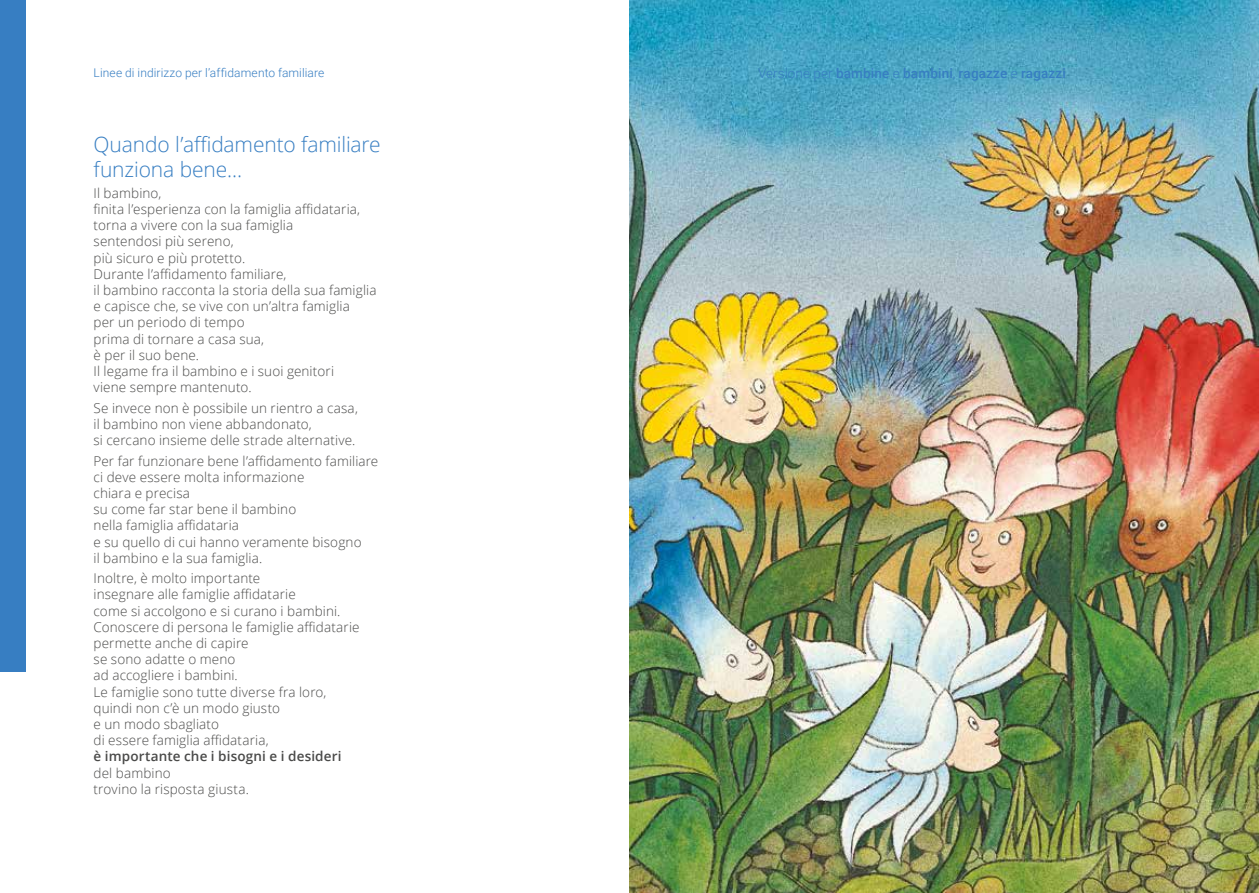
<style>
.page{position:relative;width:1259px;height:893px;background:#fff}
.page>*{position:absolute;margin:0;border:0;box-sizing:border-box;transform-origin:0 0}
.t1{font:300 21px/25.2px "Open Sans";letter-spacing:-.005em;color:#377ec2}
.t2{font:300 13.5px/16.2px "Open Sans";letter-spacing:.01em;color:#4a4a49}
.t3{font:500 13.5px "Roboto";letter-spacing:.01em;color:#377ec2}
.t4{font:600 13.5px "Open Sans";letter-spacing:.01em;color:#4a4a49}
.t5{font:300 12px "Roboto";letter-spacing:.01em;color:#377ec2}
.s1{font-weight:300}
</style>
<div class="page">
<img style="left:629px;top:0;width:630px;height:893px">
<div style="left:0;top:0;width:26px;height:672px;background:#377ec2"></div>
<p class="t5" style="left:94px;top:64px;width:232px">Linee di indirizzo per l’affidamento familiare</p>
<p class="t3" style="left:758px;top:64px;width:309px"><span class="s1">Versione per</span> bambine <span class="s1">e</span> bambini<span class="s1">,</span> ragazze <span class="s1">e</span> ragazzi</p>
<h1 class="t1" style="left:94px;top:131px;width:289px">Quando l’affidamento familiare funziona bene…</h1>
<p class="t2" style="left:94px;top:184px;width:284px">Il bambino,<br>finita l’esperienza con la famiglia affidataria, torna a vivere con la sua famiglia<br>sentendosi più sereno,<br>più sicuro e più protetto.<br>Durante l’affidamento familiare,<br>il bambino racconta la storia della sua famiglia e capisce che, se vive con un’altra famiglia<br>per un periodo di tempo<br>prima di tornare a casa sua,<br>è per il suo bene.<br>Il legame fra il bambino e i suoi genitori<br>viene sempre mantenuto.</p>
<p class="t2" style="left:94px;top:399px;width:266px">Se invece non è possibile un rientro a casa, il bambino non viene abbandonato,<br>si cercano insieme delle strade alternative.</p>
<p class="t2" style="left:94px;top:452px;width:286px">Per far funzionare bene l’affidamento familiare ci deve essere molta informazione<br>chiara e precisa<br>su come far star bene il bambino<br>nella famiglia affidataria<br>e su quello di cui hanno veramente bisogno<br>il bambino e la sua famiglia.</p>
<p class="t2" style="left:94px;top:570px;width:267px">Inoltre, è molto importante<br>insegnare alle famiglie affidatarie<br>come si accolgono e si curano i bambini.<br>Conoscere di persona le famiglie affidatarie permette anche di capire<br>se sono adatte o meno<br>ad accogliere i bambini.<br>Le famiglie sono tutte diverse fra loro, quindi non c’è un modo giusto<br>e un modo sbagliato<br>di essere famiglia affidataria,</p>
<p class="t4" style="left:94px;top:747px;width:249px">è importante che i bisogni e i desideri</p>
<p class="t2" style="left:94px;top:764px;width:157px">del bambino<br>trovino la risposta giusta.</p>
</div>
